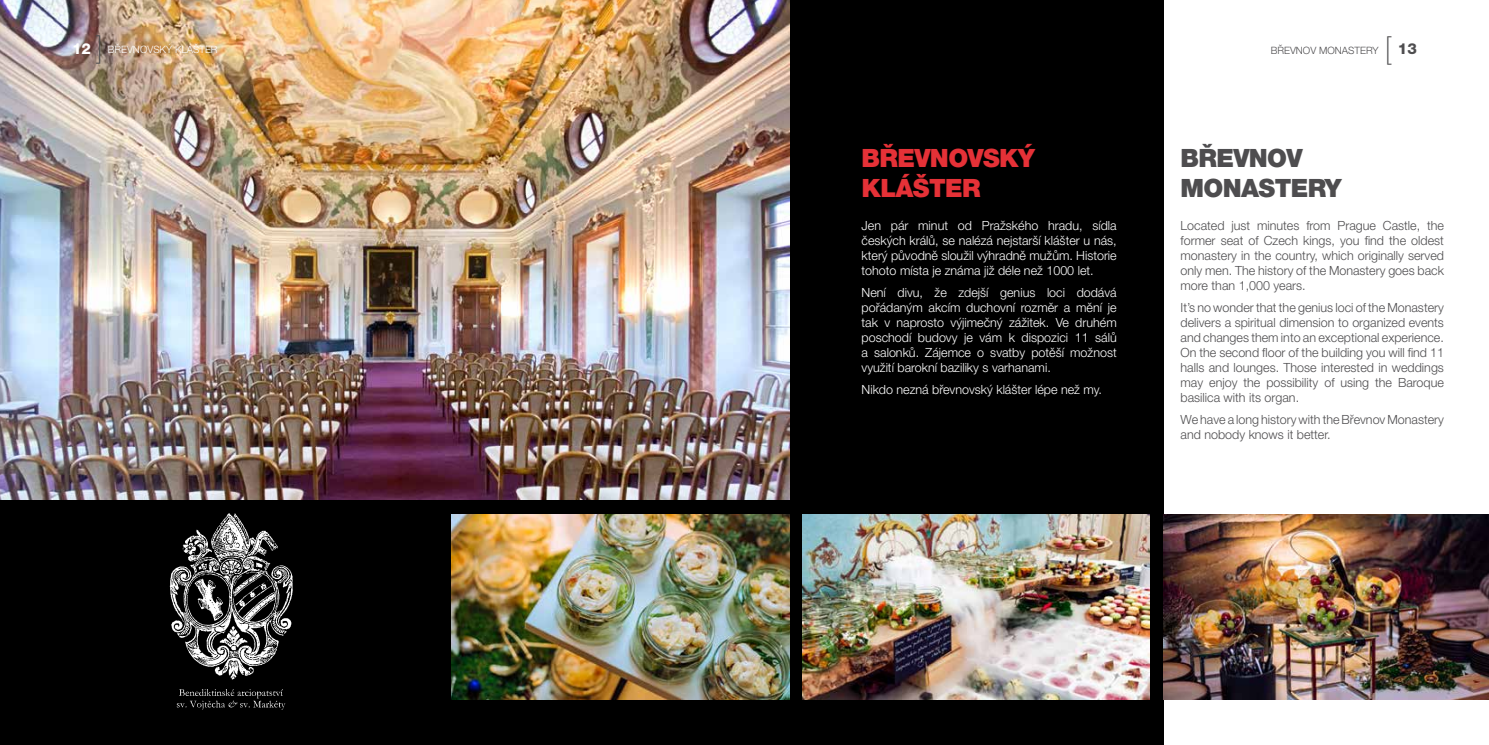
<style>
.page{position:relative;width:1489px;height:745px;background:#fff}
.page>*{position:absolute;margin:0;border:0;box-sizing:border-box;transform-origin:0 0}
.t1{font:900 25.25px/30px "Helvetica Neue LT Pro";letter-spacing:-.025em;color:#e53137}
.t2{font:900 25.25px/30px "Helvetica Neue LT Pro";letter-spacing:-.025em;color:#4e4d4f}
.t3{font:800 15.12px "Helvetica Neue LT Pro";color:#fff}
.t4{font:800 15.12px "Helvetica Neue LT Pro";color:#4e4d4f}
.t5{font:300 12.62px/15px "Helvetica Neue LT Pro";color:#4e4d4f;text-align:justify}
.t6{font:300 12.62px/15px "Helvetica Neue LT Pro";color:#fff;text-align:justify}
.t7{font:300 10.12px "Helvetica Neue LT Pro";color:#fff}
.t8{font:300 10.12px "Helvetica Neue LT Pro";color:#4e4d4f}
.s1{font-weight:100;font-size:31px;color:#4e4d4f}
.s2{font-weight:100;font-size:31px}
</style>
<div class="page">
<div style="left:0;top:0;width:1163px;height:744px;background:#000"></div>
<img style="left:0;top:0;width:789px;height:499px">
<img style="left:452px;top:514px;width:337px;height:185px">
<img style="left:803px;top:514px;width:346px;height:185px">
<img style="left:1163px;top:513px;width:325px;height:186px">
<img style="left:158px;top:499px;width:154px;height:211px">
<p class="t3" style="left:72px;top:40px;width:32px">12<span class="s1">]</span></p>
<p class="t7" style="left:108px;top:43px;width:111px">BŘEVNOVSKÝ KLÁŠTER</p>
<p class="t8" style="left:1270px;top:44px;width:109px">BŘEVNOV MONASTERY</p>
<p class="t4" style="left:1384px;top:40px;width:34px"><span class="s2">[</span> 13</p>
<h1 class="t1" style="left:861px;top:143px;width:175px">BŘEVNOVSKÝ<br>KLÁŠTER</h1>
<p class="t6" style="left:861px;top:217px;width:257px">Jen pár minut od Pražského hradu, sídla českých králů, se nalézá nejstarší klášter u nás, který původně sloužil výhradně mužům. Historie tohoto místa je známa již déle než 1000 let.</p>
<p class="t6" style="left:861px;top:284px;width:257px">Není divu, že zdejší genius loci dodává pořádaným akcím duchovní rozměr a mění je tak v naprosto výjimečný zážitek. Ve druhém poschodí budovy je vám k dispozici 11 sálů a salonků. Zájemce o svatby potěší možnost využití barokní baziliky s varhanami.</p>
<p class="t6" style="left:861px;top:381px;width:242px">Nikdo nezná břevnovský klášter lépe než my.</p>
<h1 class="t2" style="left:1180px;top:143px;width:162px">BŘEVNOV<br>MONASTERY</h1>
<p class="t5" style="left:1180px;top:217px;width:265px">Located just minutes from Prague Castle, the former seat of Czech kings, you find the oldest monastery in the country, which originally served only men. The history of the Monastery goes back more than 1,000 years.</p>
<p class="t5" style="left:1180px;top:299px;width:265px">It’s no wonder that the genius loci of the Monastery delivers a spiritual dimension to organized events and changes them into an exceptional experience.<br>On the second floor of the building you will find 11 halls and lounges. Those interested in weddings may enjoy the possibility of using the Baroque basilica with its organ.</p>
<p class="t5" style="left:1180px;top:411px;width:265px">We have a long history with the Břevnov Monastery and nobody knows it better.</p>
</div>
